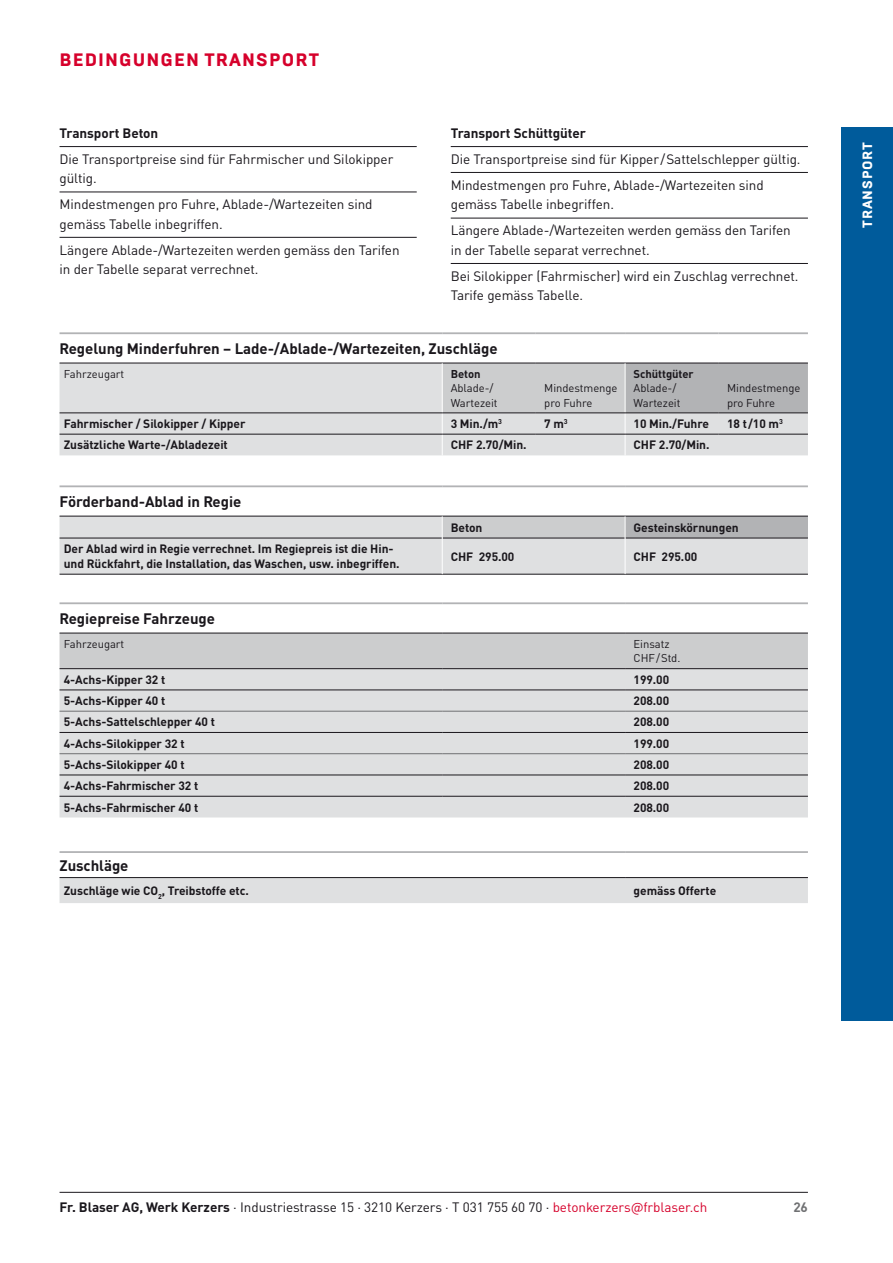
<style>
.page{position:relative;width:893px;height:1263px;background:#fff}
.page>*{position:absolute;margin:0;border:0;box-sizing:border-box;transform-origin:0 0}
.t1{font:800 18px "Brutal Type";letter-spacing:.06em;color:#d6002b}
.t2{font:700 15px "DIN Pro";letter-spacing:-.005em;color:#1a171c}
.t3{font:13.5px/19.5px "DIN Pro";letter-spacing:-.005em;color:#1a171c}
.t4{font:700 13.5px "DIN Pro";letter-spacing:-.005em;color:#1a171c}
.t5{font:800 13.5px "Brutal Type";letter-spacing:.06em;color:#fff}
.t6{font:700 13.5px "DIN Pro";color:#707173}
.t7{font:700 12px/15px "DIN Pro";letter-spacing:-.005em;color:#1a171c}
.t8{font:11.25px/14.2px "DIN Pro";letter-spacing:-.005em;color:#1a171c}
.t9{font:700 11.25px "DIN Pro";letter-spacing:-.005em;color:#1a171c}
.s1{font-weight:700}
.s2{color:#d6002b}
</style>
<div class="page">
<hr style="left:60px;top:1192px;width:748px;height:1px;background:#1a171c">
<div style="left:842px;top:128px;width:51px;height:892px;background:#005b9b"></div>
<hr style="left:60px;top:146px;width:357px;height:1px;background:#1a171c">
<hr style="left:60px;top:192px;width:357px;height:1px;background:#1a171c">
<hr style="left:60px;top:237px;width:357px;height:1px;background:#1a171c">
<hr style="left:451px;top:146px;width:357px;height:1px;background:#1a171c">
<hr style="left:451px;top:172px;width:357px;height:1px;background:#1a171c">
<hr style="left:451px;top:218px;width:357px;height:1px;background:#1a171c">
<hr style="left:451px;top:263px;width:357px;height:1px;background:#1a171c">
<svg style="left:60px;top:604px;width:748px;height:64px"></svg>
<div style="left:60px;top:669px;width:748px;height:148px;background:#dfe0e1"></div>
<hr style="left:60px;top:633px;width:382px;height:1px;background:#1a171c">
<hr style="left:442px;top:633px;width:183px;height:1px;background:#1a171c">
<hr style="left:625px;top:633px;width:183px;height:1px;background:#1a171c">
<hr style="left:60px;top:668px;width:382px;height:1px;background:#1a171c">
<hr style="left:442px;top:668px;width:183px;height:1px;background:#1a171c">
<hr style="left:625px;top:668px;width:183px;height:1px;background:#1a171c">
<hr style="left:60px;top:690px;width:382px;height:1px;background:#1a171c">
<hr style="left:442px;top:690px;width:183px;height:1px;background:#1a171c">
<hr style="left:625px;top:690px;width:183px;height:1px;background:#1a171c">
<hr style="left:60px;top:732px;width:382px;height:1px;background:#1a171c">
<hr style="left:442px;top:732px;width:183px;height:1px;background:#1a171c">
<hr style="left:625px;top:732px;width:183px;height:1px;background:#1a171c">
<hr style="left:60px;top:775px;width:382px;height:1px;background:#1a171c">
<hr style="left:442px;top:775px;width:183px;height:1px;background:#1a171c">
<hr style="left:625px;top:775px;width:183px;height:1px;background:#1a171c">
<hr style="left:60px;top:796px;width:382px;height:1px;background:#1a171c">
<hr style="left:442px;top:796px;width:183px;height:1px;background:#1a171c">
<hr style="left:625px;top:796px;width:183px;height:1px;background:#1a171c">
<hr style="left:60px;top:711px;width:382px;height:1px;background:#707173">
<hr style="left:442px;top:711px;width:183px;height:1px;background:#707173">
<hr style="left:625px;top:711px;width:183px;height:1px;background:#707173">
<hr style="left:60px;top:753px;width:382px;height:1px;background:#707173">
<hr style="left:442px;top:753px;width:183px;height:1px;background:#707173">
<hr style="left:625px;top:753px;width:183px;height:1px;background:#707173">
<hr style="left:60px;top:602px;width:382px;height:2px;background:#b2b3b5">
<hr style="left:442px;top:602px;width:183px;height:2px;background:#b2b3b5">
<hr style="left:625px;top:602px;width:183px;height:2px;background:#b2b3b5">
<svg style="left:60px;top:334px;width:748px;height:121px"></svg>
<hr style="left:60px;top:413px;width:382px;height:1px;background:#1a171c">
<hr style="left:442px;top:413px;width:94px;height:1px;background:#1a171c">
<hr style="left:536px;top:413px;width:89px;height:1px;background:#1a171c">
<hr style="left:625px;top:413px;width:94px;height:1px;background:#1a171c">
<hr style="left:719px;top:413px;width:89px;height:1px;background:#1a171c">
<hr style="left:60px;top:434px;width:382px;height:1px;background:#1a171c">
<hr style="left:442px;top:434px;width:94px;height:1px;background:#1a171c">
<hr style="left:536px;top:434px;width:89px;height:1px;background:#1a171c">
<hr style="left:625px;top:434px;width:94px;height:1px;background:#1a171c">
<hr style="left:719px;top:434px;width:89px;height:1px;background:#1a171c">
<hr style="left:60px;top:332px;width:382px;height:2px;background:#b2b3b5">
<hr style="left:442px;top:332px;width:94px;height:2px;background:#b2b3b5">
<hr style="left:536px;top:332px;width:89px;height:2px;background:#b2b3b5">
<hr style="left:625px;top:332px;width:94px;height:2px;background:#b2b3b5">
<hr style="left:719px;top:332px;width:89px;height:2px;background:#b2b3b5">
<hr style="left:60px;top:574px;width:382px;height:1px;background:#1a171c">
<hr style="left:442px;top:574px;width:183px;height:1px;background:#1a171c">
<hr style="left:625px;top:574px;width:183px;height:1px;background:#1a171c">
<svg style="left:60px;top:487px;width:748px;height:87px"></svg>
<hr style="left:625px;top:538px;width:1px;height:36px;background:#fff">
<hr style="left:60px;top:485px;width:382px;height:2px;background:#b2b3b5">
<hr style="left:442px;top:485px;width:183px;height:2px;background:#b2b3b5">
<hr style="left:625px;top:485px;width:183px;height:2px;background:#b2b3b5">
<div style="left:60px;top:878px;width:748px;height:25px;background:#dfe0e1"></div>
<hr style="left:60px;top:877px;width:565px;height:1px;background:#1a171c">
<hr style="left:625px;top:877px;width:183px;height:1px;background:#1a171c">
<hr style="left:60px;top:851px;width:565px;height:2px;background:#b2b3b5">
<hr style="left:625px;top:851px;width:183px;height:2px;background:#b2b3b5">
<h1 class="t1" style="left:60px;top:48px;width:261px">BEDINGUNGEN TRANSPORT</h1>
<p class="t4" style="left:60px;top:122px;width:100px">Transport Beton</p>
<p class="t3" style="left:60px;top:148px;width:335px">Die Transportpreise sind für Fahrmischer und Silokipper gültig.</p>
<p class="t3" style="left:60px;top:193px;width:314px">Mindestmengen pro Fuhre, Ablade-/Wartezeiten sind gemäss Tabelle inbegriffen.</p>
<p class="t3" style="left:60px;top:239px;width:342px">Längere Ablade-/Wartezeiten werden gemäss den Tarifen in der Tabelle separat verrechnet.</p>
<p class="t4" style="left:451px;top:122px;width:137px">Transport Schüttgüter</p>
<p class="t3" style="left:451px;top:145px;width:351px;line-height:26px">Die Transportpreise sind für Kipper/Sattelschlepper gültig.<br>Mindestmengen pro Fuhre, Ablade-/Wartezeiten sind</p>
<p class="t3" style="left:451px;top:190px;width:342px;line-height:26.1px">gemäss Tabelle inbegriffen.<br>Längere Ablade-/Wartezeiten werden gemäss den Tarifen</p>
<p class="t3" style="left:451px;top:236px;width:349px;line-height:26px">in der Tabelle separat verrechnet.<br>Bei Silokipper (Fahrmischer) wird ein Zuschlag verrechnet.</p>
<p class="t3" style="left:451px;top:284px;width:134px">Tarife gemäss Tabelle.</p>
<p class="t2" style="left:60px;top:336px;width:440px">Regelung Minderfuhren – Lade-/Ablade-/Wartezeiten, Zuschläge</p>
<p class="t8" style="left:64px;top:366px;width:62px">Fahrzeugart</p>
<p class="t9" style="left:451px;top:365px;width:31px">Beton</p>
<p class="t8" style="left:451px;top:380px;width:48px">Ablade-/<br>Wartezeit</p>
<p class="t8" style="left:544px;top:380px;width:75px">Mindestmenge pro Fuhre</p>
<p class="t9" style="left:634px;top:365px;width:62px">Schüttgüter</p>
<p class="t8" style="left:634px;top:380px;width:48px">Ablade-/<br>Wartezeit</p>
<p class="t8" style="left:727px;top:380px;width:75px">Mindestmenge pro Fuhre</p>
<p class="t7" style="left:64px;top:415px;width:183px">Fahrmischer / Silokipper / Kipper</p>
<p class="t7" style="left:451px;top:415px;width:53px">3 Min./m<sup>3</sup></p>
<p class="t7" style="left:544px;top:415px;width:25px">7 m<sup>3</sup></p>
<p class="t7" style="left:634px;top:415px;width:77px">10 Min./Fuhre</p>
<p class="t7" style="left:727px;top:415px;width:57px">18 t/10 m<sup>3</sup></p>
<p class="t7" style="left:64px;top:436px;width:166px">Zusätzliche Warte-/Abladezeit</p>
<p class="t7" style="left:451px;top:436px;width:77px">CHF 2.70/Min.</p>
<p class="t7" style="left:634px;top:436px;width:77px">CHF 2.70/Min.</p>
<p class="t2" style="left:60px;top:489px;width:183px">Förderband-Ablad in Regie</p>
<p class="t7" style="left:451px;top:518px;width:33px">Beton</p>
<p class="t7" style="left:634px;top:518px;width:107px">Gesteinskörnungen</p>
<p class="t7" style="left:64px;top:540px;width:337px">Der Ablad wird in Regie verrechnet. Im Regiepreis ist die Hin&shy;und Rückfahrt, die Installation, das Waschen, usw. inbegriffen.</p>
<p class="t7" style="left:451px;top:547px;width:65px">CHF 295.00</p>
<p class="t7" style="left:634px;top:547px;width:65px">CHF 295.00</p>
<p class="t2" style="left:60px;top:606px;width:157px">Regiepreise Fahrzeuge</p>
<p class="t8" style="left:64px;top:636px;width:62px">Fahrzeugart</p>
<p class="t8" style="left:634px;top:636px;width:48px">Einsatz<br>CHF/Std.</p>
<p class="t7" style="left:64px;top:671px;width:103px">4-Achs-Kipper 32 t</p>
<p class="t7" style="left:634px;top:671px;width:37px">199.00</p>
<p class="t7" style="left:64px;top:692px;width:103px">5-Achs-Kipper 40 t</p>
<p class="t7" style="left:634px;top:692px;width:37px">208.00</p>
<p class="t7" style="left:64px;top:713px;width:153px">5-Achs-Sattelschlepper 40 t</p>
<p class="t7" style="left:634px;top:713px;width:37px">208.00</p>
<p class="t7" style="left:64px;top:734px;width:122px">4-Achs-Silokipper 32 t</p>
<p class="t7" style="left:634px;top:734px;width:37px">199.00</p>
<p class="t7" style="left:64px;top:756px;width:122px">5-Achs-Silokipper 40 t</p>
<p class="t7" style="left:634px;top:756px;width:37px">208.00</p>
<p class="t7" style="left:64px;top:777px;width:136px">4-Achs-Fahrmischer 32 t</p>
<p class="t7" style="left:634px;top:777px;width:37px">208.00</p>
<p class="t7" style="left:64px;top:798px;width:136px">5-Achs-Fahrmischer 40 t</p>
<p class="t7" style="left:634px;top:798px;width:37px">208.00</p>
<p class="t2" style="left:60px;top:853px;width:70px">Zuschläge</p>
<p class="t7" style="left:64px;top:882px;width:186px">Zuschläge wie CO<sub>2</sub>, Treibstoffe etc.</p>
<p class="t7" style="left:634px;top:882px;width:84px">gemäss Offerte</p>
<p class="t5" style="left:859px;top:228px;width:87px;rotate:-90deg">TRANSPORT</p>
<p class="t3" style="left:60px;top:1196px;width:649px"><span class="s1">Fr. Blaser AG, Werk Kerzers</span> · Industriestrasse 15 · 3210 Kerzers · T 031 755 60 70 · <span class="s2">betonkerzers@frblaser.ch</span></p>
<p class="t6" style="left:793px;top:1195px;width:16px">26</p>
</div>
